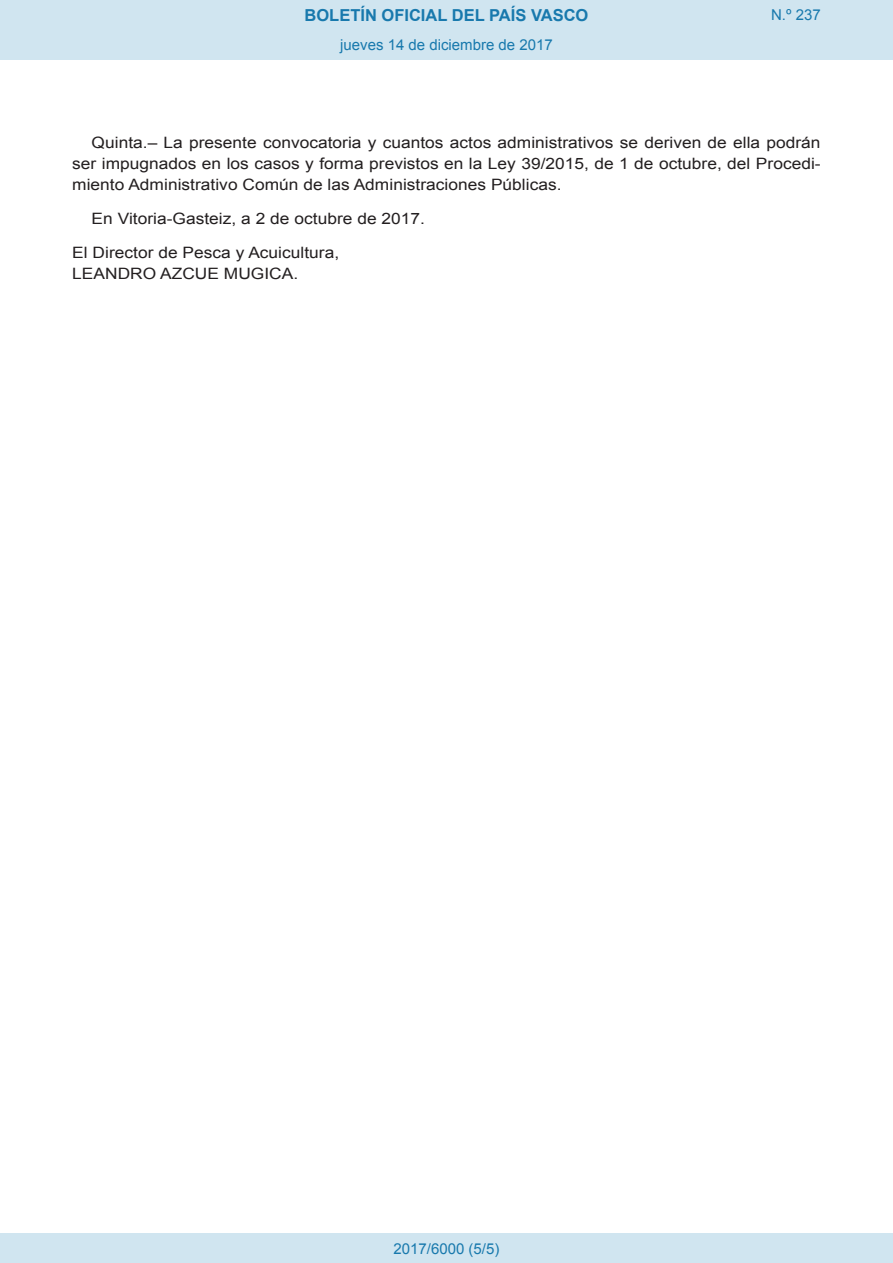
<style>
.page{position:relative;width:893px;height:1263px;background:#fff}
.page>*{position:absolute;margin:0;border:0;box-sizing:border-box;transform-origin:0 0}
.t1{font:700 16.5px "Arial";color:#1879ad}
.BOPVDetalle{font:15.6px/21px "Arial";color:#231f20;text-align:justify;scale:1.11 1}
.BOPVFirmaLugFec{font:15.6px "Arial";color:#231f20;scale:1.11 1}
.BOPVFirmaPuesto{font:15.6px "Arial";color:#231f20;scale:1.11 1}
.BOPVFirmaNombre{font:15.6px "Arial";color:#231f20;scale:1.11 1}
.Paginacion_Centro{font:15px "Arial";color:#1879ad}
</style>
<div class="page">
<div style="left:0;top:0;width:893px;height:60px;background:#d0e5f0"></div>
<div style="left:0;top:1233px;width:893px;height:30px;background:#d0e5f0"></div>
<p class="t1" style="left:305px;top:4px;width:285px">BOLETÍN OFICIAL DEL PAÍS VASCO</p>
<p class="Paginacion_Centro" style="left:340px;top:35px;width:214px">jueves 14 de diciembre de 2017</p>
<p class="Paginacion_Centro" style="left:771px;top:5px;width:51px">N.º 237</p>
<p class="BOPVDetalle" style="left:72px;top:132px;width:676px;text-indent:19px">Quinta.– La presente convocatoria y cuantos actos administrativos se deriven de ella podrán ser impugnados en los casos y forma previstos en la Ley 39/2015, de 1 de octubre, del Procedi&shy;miento Administrativo Común de las Administraciones Públicas.</p>
<p class="BOPVFirmaLugFec" style="left:92px;top:208px;width:302px">En Vitoria-Gasteiz, a 2 de octubre de 2017.</p>
<p class="BOPVFirmaPuesto" style="left:72px;top:242px;width:242px">El Director de Pesca y Acuicultura,</p>
<p class="BOPVFirmaNombre" style="left:72px;top:263px;width:205px">LEANDRO AZCUE MUGICA.</p>
<p class="Paginacion_Centro" style="left:393px;top:1238px;width:107px">2017/6000 (5/5)</p>
</div>
